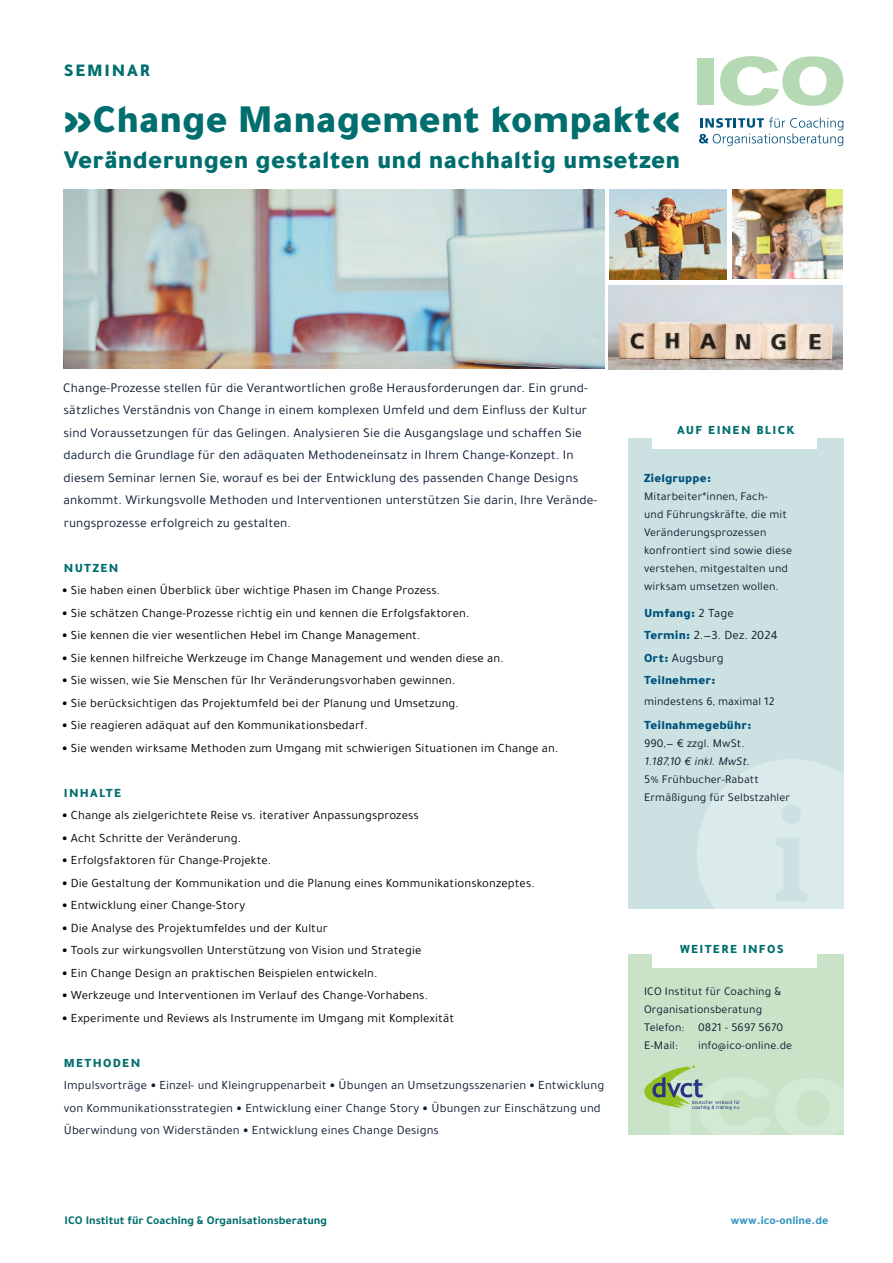
<style>
.page{position:relative;width:893px;height:1263px;background:#fff}
.page>*{position:absolute;margin:0;border:0;box-sizing:border-box;transform-origin:0 0}
.t1{font:900 40.5px "Tajawal";color:#006e6e}
.t2{font:900 26.25px "Tajawal";letter-spacing:.01em;color:#006e6e}
.t3{font:900 18px "Tajawal";letter-spacing:.1em;color:#006e6e}
.t4{font:13.5px/22.5px "Tajawal";letter-spacing:.01em;color:#0b1b30}
.t5{font:12.75px "Tajawal";letter-spacing:.01em;color:#000}
.t6{font:12.75px/22.5px "Tajawal";letter-spacing:.01em;color:#0b1b30}
.t7{font:900 12.75px/22.5px "Tajawal";letter-spacing:.01em;color:#00527d}
.t8{font:900 12.75px "Tajawal";letter-spacing:.1em;color:#006e6e}
.t9{font:12px/18px "Tajawal";letter-spacing:.01em;color:#0b1b30}
.t10{font:700 12px "Tajawal";color:#006e6e}
.t11{font:italic 12px "Tajawal";color:#0b1b30}
.t12{font:700 12px "Tajawal";color:#3194c0}
.s1{font-weight:900}
.s2{font-weight:900;color:#006e6e}
.s3{font-weight:400;color:#0b1b30}
</style>
<div class="page">
<div style="left:697px;top:58px;width:17px;height:46px;background:#b5d9b3"></div>
<svg style="left:720px;top:56px;width:123px;height:50px"></svg>
<svg style="left:699px;top:117px;width:144px;height:29px"></svg>
<img style="left:64px;top:189px;width:540px;height:179px">
<div style="left:628px;top:439px;width:215px;height:470px;background:#cce2e2"></div>
<svg style="left:697px;top:759px;width:146px;height:150px"></svg>
<div style="left:628px;top:954px;width:215px;height:180px;background:#c9e3c8"></div>
<div style="left:652px;top:414px;width:165px;height:35px;background:#fff"></div>
<div style="left:652px;top:933px;width:165px;height:35px;background:#fff"></div>
<img style="left:609px;top:189px;width:117px;height:90px">
<img style="left:732px;top:189px;width:110px;height:90px">
<img style="left:609px;top:286px;width:234px;height:83px">
<svg style="left:644px;top:1065px;width:199px;height:69px"></svg>
<h3 class="t3" style="left:64px;top:55px;width:88px">SEMINAR</h3>
<h1 class="t1" style="left:64px;top:85px;width:618px">»Change Management kompakt«</h1>
<h2 class="t2" style="left:64px;top:137px;width:618px">Veränderungen gestalten und nachhaltig umsetzen</h2>
<p class="t4" style="left:63px;top:376px;width:535px">Change-Prozesse stellen für die Verantwortlichen große Herausforderungen dar. Ein grund&shy;sätzliches Verständnis von Change in einem komplexen Umfeld und dem Einfluss der Kultur sind Voraussetzungen für das Gelingen. Analysieren Sie die Ausgangslage und schaffen Sie dadurch die Grundlage für den adäquaten Methodeneinsatz in Ihrem Change-Konzept. In diesem Seminar lernen Sie, worauf es bei der Entwicklung des passenden Change Designs ankommt. Wirkungsvolle Methoden und Interventionen unterstützen Sie darin, Ihre Verände&shy;rungsprozesse erfolgreich zu gestalten.</p>
<p class="t8" style="left:64px;top:556px;width:56px">NUTZEN</p>
<p class="t5" style="left:62px;top:581px;width:379px"><span class="s1">•</span> Sie haben einen Überblick über wichtige Phasen im Change Prozess.</p>
<p class="t5" style="left:62px;top:604px;width:409px"><span class="s1">•</span> Sie schätzen Change-Prozesse richtig ein und kennen die Erfolgsfaktoren.</p>
<p class="t5" style="left:62px;top:626px;width:360px"><span class="s1">•</span> Sie kennen die vier wesentlichen Hebel im Change Management.</p>
<p class="t5" style="left:62px;top:649px;width:443px"><span class="s1">•</span> Sie kennen hilfreiche Werkzeuge im Change Management und wenden diese an.</p>
<p class="t5" style="left:62px;top:671px;width:395px"><span class="s1">•</span> Sie wissen, wie Sie Menschen für Ihr Veränderungsvorhaben gewinnen.</p>
<p class="t5" style="left:62px;top:694px;width:398px"><span class="s1">•</span> Sie berücksichtigen das Projektumfeld bei der Planung und Umsetzung.</p>
<p class="t5" style="left:62px;top:716px;width:307px"><span class="s1">•</span> Sie reagieren adäquat auf den Kommunikationsbedarf.</p>
<p class="t5" style="left:62px;top:739px;width:498px"><span class="s1">•</span> Sie wenden wirksame Methoden zum Umgang mit schwierigen Situationen im Change an.</p>
<p class="t8" style="left:64px;top:781px;width:59px">INHALTE</p>
<p class="t5" style="left:62px;top:806px;width:358px"><span class="s1">•</span> Change als zielgerichtete Reise vs. iterativer Anpassungsprozess</p>
<p class="t5" style="left:62px;top:829px;width:180px"><span class="s1">•</span> Acht Schritte der Veränderung.</p>
<p class="t5" style="left:62px;top:851px;width:211px"><span class="s1">•</span> Erfolgsfaktoren für Change-Projekte.</p>
<p class="t5" style="left:62px;top:874px;width:474px"><span class="s1">•</span> Die Gestaltung der Kommunikation und die Planung eines Kommunikationskonzeptes.</p>
<p class="t5" style="left:62px;top:896px;width:184px"><span class="s1">•</span> Entwicklung einer Change-Story</p>
<p class="t5" style="left:62px;top:919px;width:267px"><span class="s1">•</span> Die Analyse des Projektumfeldes und der Kultur</p>
<p class="t5" style="left:62px;top:941px;width:361px"><span class="s1">•</span> Tools zur wirkungsvollen Unterstützung von Vision und Strategie</p>
<p class="t5" style="left:62px;top:964px;width:317px"><span class="s1">•</span> Ein Change Design an praktischen Beispielen entwickeln.</p>
<p class="t5" style="left:62px;top:986px;width:367px"><span class="s1">•</span> Werkzeuge und Interventionen im Verlauf des Change-Vorhabens.</p>
<p class="t5" style="left:62px;top:1009px;width:393px"><span class="s1">•</span> Experimente und Reviews als Instrumente im Umgang mit Komplexität</p>
<p class="t6" style="left:64px;top:1051px;width:542px"><span class="s2">METHODEN<br></span>Impulsvorträge <span class="s1">•</span> Einzel- und Kleingruppenarbeit <span class="s1">•</span> Übungen an Umsetzungsszenarien <span class="s1">•</span> Entwicklung von Kommunikationsstrategien <span class="s1">•</span> Entwicklung einer Change Story <span class="s1">•</span> Übungen zur Einschätzung und Überwindung von Widerständen <span class="s1">•</span> Entwicklung eines Change Designs</p>
<p class="t8" style="left:677px;top:419px;width:119px">AUF EINEN BLICK</p>
<p class="t7" style="left:644px;top:465px;width:68px">Zielgruppe:</p>
<p class="t9" style="left:644px;top:487px;width:149px">Mitarbeiter*innen, Fach-<br>und Führungskräfte, die mit<br>Veränderungsprozessen konfrontiert sind sowie diese verstehen, mitgestalten und wirksam umsetzen wollen.</p>
<p class="t7" style="left:644px;top:600px;width:135px">Umfang: <span class="s3">2 Tage<br></span>Termin: <span class="s3">2.—3. Dez. 2024<br></span>Ort: <span class="s3">Augsburg<br></span>Teilnehmer:</p>
<p class="t9" style="left:644px;top:692px;width:132px">mindestens 6, maximal 12</p>
<p class="t7" style="left:644px;top:713px;width:109px">Teilnahmegebühr:</p>
<p class="t9" style="left:644px;top:734px;width:102px">990,— € zzgl. MwSt.</p>
<p class="t11" style="left:644px;top:753px;width:110px">1.187,10 € inkl.MwSt.</p>
<p class="t9" style="left:644px;top:770px;width:148px">5% Frühbucher-Rabatt<br>Ermäßigung für Selbstzahler</p>
<p class="t8" style="left:680px;top:938px;width:105px">WEITERE INFOS</p>
<p class="t9" style="left:644px;top:982px;width:141px">ICO Institut für Coaching &amp;<br>Organisationsberatung<br>Telefon: 0821 - 5697 5670<br>E-Mail:</p>
<p class="t9" style="left:698px;top:1036px;width:96px">info@ico-online.de</p>
<p class="t10" style="left:65px;top:1211px;width:264px">ICO Institut für Coaching &amp; Organisationsberatung</p>
<p class="t12" style="left:731px;top:1211px;width:99px">www.ico-online.de</p>
</div>
